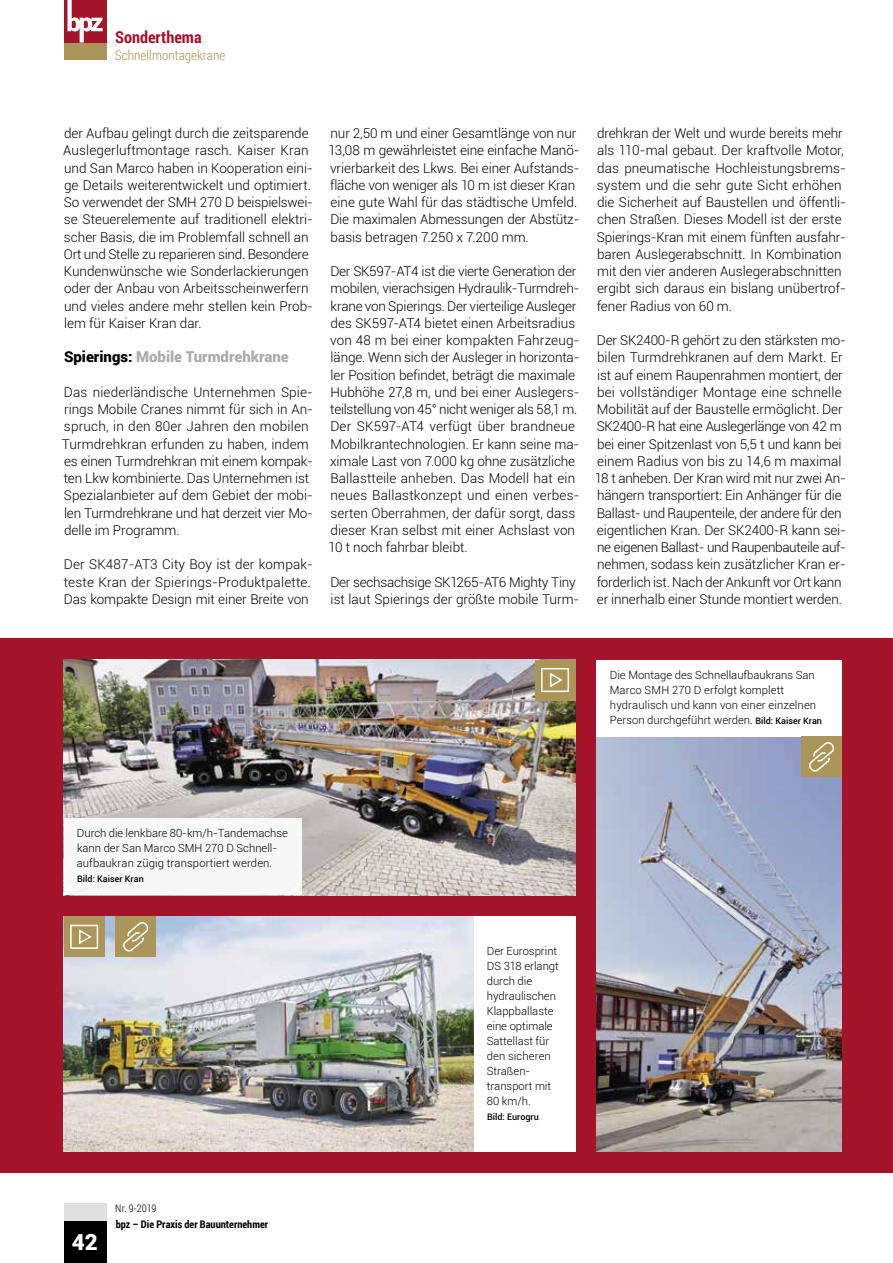
<style>
.page{position:relative;width:893px;height:1263px;background:#fff}
.page>*{position:absolute;margin:0;border:0;box-sizing:border-box;transform-origin:0 0}
.t1{font:900 22.5px "Roboto";color:#fff}
.t2{font:700 16.5px "Roboto Condensed";color:#a31329}
.t3{font:900 15px "Roboto";color:#aaa}
.t4{font:300 13.5px/17.2px "Roboto";color:#000}
.t5{font:300 13.5px "Roboto Condensed";color:#ac9558}
.t6{font:300 11.25px/15px "Roboto";color:#000}
.t7{font:700 10.5px "Roboto Condensed";color:#000}
.t8{font:300 10.5px "Roboto Condensed";letter-spacing:.005em;color:#000}
.t9{font:500 9px "Roboto";color:#000}
.s1{color:#000}
.s2{font-weight:500;font-size:9px}
</style>
<div class="page">
<div style="left:0;top:638px;width:893px;height:535px;background:#a31329"></div>
<img style="left:64px;top:916px;width:410px;height:236px">
<img style="left:64px;top:660px;width:511px;height:235px">
<img style="left:597px;top:736px;width:245px;height:416px">
<div style="left:474px;top:916px;width:101px;height:236px;background:#fff"></div>
<div style="left:597px;top:660px;width:245px;height:76px;background:#fff"></div>
<div style="left:64px;top:818px;width:237px;height:77px;background:#f8f7f7"></div>
<div style="left:535px;top:660px;width:40px;height:40px;background:#ac9558"></div>
<div style="left:541px;top:668px;width:28px;height:24px;background:#ac9558;border:2px solid #fff"></div>
<svg style="left:549px;top:672px;width:14px;height:16px"></svg>
<div style="left:801px;top:736px;width:41px;height:41px;background:#ac9558"></div>
<svg style="left:809px;top:742px;width:25px;height:30px"></svg>
<div style="left:64px;top:916px;width:41px;height:41px;background:#ac9558"></div>
<div style="left:70px;top:925px;width:28px;height:24px;background:#ac9558;border:2px solid #fff"></div>
<svg style="left:79px;top:929px;width:13px;height:15px"></svg>
<div style="left:115px;top:916px;width:41px;height:41px;background:#ac9558"></div>
<svg style="left:123px;top:922px;width:25px;height:30px"></svg>
<div style="left:64px;top:1220px;width:42px;height:43px;background:#000"></div>
<div style="left:64px;top:43px;width:42px;height:17px;background:#ac9558"></div>
<div style="left:64px;top:0;width:42px;height:43px;background:#a31329"></div>
<svg style="left:67px;top:0;width:36px;height:43px"></svg>
<div style="left:64px;top:1203px;width:42px;height:17px;background:#e0e0e0"></div>
<p class="t2" style="left:115px;top:25px;width:88px">Sonderthema</p>
<p class="t5" style="left:115px;top:45px;width:112px">Schnellmontagekrane</p>
<p class="t4" style="left:63px;top:124px;width:251px">der Aufbau gelingt durch die zeitsparende Auslegerluftmontage rasch. Kaiser Kran und San Marco haben in Kooperation eini&shy;ge Details weiterentwickelt und optimiert.<br>So verwendet der SMH 270 D beispielswei&shy;se Steuerelemente auf traditionell elektri&shy;scher Basis, die im Problemfall schnell an Ort und Stelle zu reparieren sind. Besondere Kundenwünsche wie Sonderlackierungen oder der Anbau von Arbeitsscheinwerfern und vieles andere mehr stellen kein Prob&shy;lem für Kaiser Kran dar.</p>
<p class="t3" style="left:64px;top:346px;width:226px"><span class="s1">Spierings:</span> Mobile Turmdrehkrane</p>
<p class="t4" style="left:62px;top:383px;width:253px">Das niederländische Unternehmen Spie&shy;rings Mobile Cranes nimmt für sich in An&shy;spruch, in den 80er Jahren den mobilen Turmdrehkran erfunden zu haben, indem es einen Turmdrehkran mit einem kompak&shy;ten Lkw kombinierte. Das Unternehmen ist Spezialanbieter auf dem Gebiet der mobi&shy;len Turmdrehkrane und hat derzeit vier Mo&shy;delle im Programm.</p>
<p class="t4" style="left:64px;top:555px;width:251px">Der SK487-AT3 City Boy ist der kompak&shy;teste Kran der Spierings-Produktpalette.<br>Das kompakte Design mit einer Breite von</p>
<p class="t4" style="left:328px;top:124px;width:253px">nur 2,50 m und einer Gesamtlänge von nur 13,08 m gewährleistet eine einfache Manö&shy;vrierbarkeit des Lkws. Bei einer Aufstands&shy;fläche von weniger als 10 m ist dieser Kran eine gute Wahl für das städtische Umfeld.<br>Die maximalen Abmessungen der Abstütz&shy;basis betragen 7.250 x 7.200 mm.</p>
<p class="t4" style="left:328px;top:262px;width:253px">Der SK597-AT4 ist die vierte Generation der mobilen, vierachsigen Hydraulik-Turmdreh&shy;krane von Spierings. Der vierteilige Ausleger des SK597-AT4 bietet einen Arbeitsradius von 48 m bei einer kompakten Fahrzeug&shy;länge. Wenn sich der Ausleger in horizonta&shy;ler Position befindet, beträgt die maximale Hubhöhe 27,8 m, und bei einer Auslegers&shy;teilstellung von 45° nicht weniger als 58,1 m.<br>Der SK597-AT4 verfügt über brandneue Mobilkrantechnologien. Er kann seine ma&shy;ximale Last von 7.000 kg ohne zusätzliche Ballastteile anheben. Das Modell hat ein neues Ballastkonzept und einen verbes&shy;serten Oberrahmen, der dafür sorgt, dass dieser Kran selbst mit einer Achslast von 10 t noch fahrbar bleibt.</p>
<p class="t4" style="left:330px;top:573px;width:250px">Der sechsachsige SK1265-AT6 Mighty Tiny ist laut Spierings der größte mobile Turm-</p>
<p class="t4" style="left:597px;top:124px;width:251px">drehkran der Welt und wurde bereits mehr als 110-mal gebaut. Der kraftvolle Motor, das pneumatische Hochleistungsbrems&shy;system und die sehr gute Sicht erhöhen die Sicherheit auf Baustellen und öffentli&shy;chen Straßen. Dieses Modell ist der erste Spierings-Kran mit einem fünften ausfahr&shy;baren Auslegerabschnitt. In Kombination mit den vier anderen Auslegerabschnitten ergibt sich daraus ein bislang unübertrof&shy;fener Radius von 60 m.</p>
<p class="t4" style="left:595px;top:331px;width:253px">Der SK2400-R gehört zu den stärksten mo&shy;bilen Turmdrehkranen auf dem Markt. Er ist auf einem Raupenrahmen montiert, der bei vollständiger Montage eine schnelle Mobilität auf der Baustelle ermöglicht. Der SK2400-R hat eine Auslegerlänge von 42 m bei einer Spitzenlast von 5,5 t und kann bei einem Radius von bis zu 14,6 m maximal 18 t anheben. Der Kran wird mit nur zwei An&shy;hängern transportiert: Ein Anhänger für die Ballast- und Raupenteile, der andere für den eigentlichen Kran. Der SK2400-R kann sei&shy;ne eigenen Ballast- und Raupenbauteile auf&shy;nehmen, sodass kein zusätzlicher Kran er&shy;forderlich ist. Nach der Ankunft vor Ort kann er innerhalb einer Stunde montiert werden.</p>
<p class="t6" style="left:610px;top:667px;width:214px">Die Montage des Schnellaufbaukrans San Marco SMH 270 D erfolgt komplett hydraulisch und kann von einer einzelnen Person durchgeführt werden. <span class="s2">Bild: Kaiser Kran</span></p>
<p class="t6" style="left:77px;top:825px;width:213px">Durch die lenkbare 80-km/h-Tandemachse kann der San Marco SMH 270 D Schnell&shy;aufbaukran zügig transportiert werden.</p>
<p class="t9" style="left:77px;top:873px;width:68px">Bild: Kaiser Kran</p>
<h1 class="t1" style="left:72px;top:1226px;width:28px">42</h1>
<p class="t8" style="left:115px;top:1201px;width:43px">Nr. 9-2019</p>
<p class="t7" style="left:116px;top:1217px;width:154px">bpz – Die Praxis der Bauunternehmer</p>
<p class="t6" style="left:487px;top:943px;width:74px">Der Eurosprint<br>DS 318 erlangt durch die hydraulischen<br>Klappballaste eine optimale<br>Sattellast für den sicheren<br>Straßen&shy;transport mit<br>80 km/h.</p>
<p class="t9" style="left:487px;top:1110px;width:53px">Bild: Eurogru</p>
</div>
